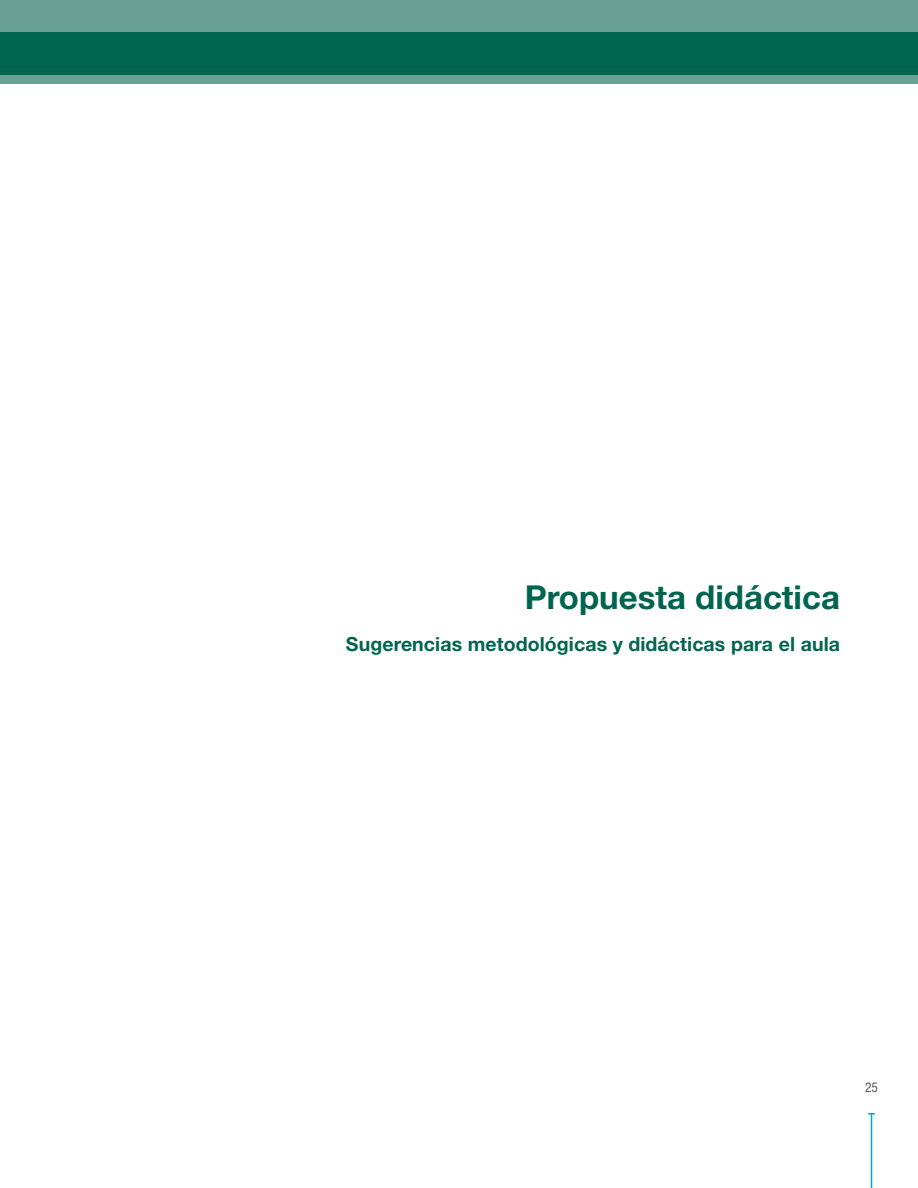
<style>
.page{position:relative;width:918px;height:1188px;background:#fff}
.page>*{position:absolute;margin:0;border:0;box-sizing:border-box;transform-origin:0 0}
.t1{font:700 33px "Helvetica Neue LT Std";color:#00654f}
.t2{font:700 19.5px "Helvetica Neue LT Std";letter-spacing:.005em;color:#00654f}
.t3{font:condensed 13.5px "Helvetica Neue LT Std";color:#58595b}
</style>
<div class="page">
<hr style="left:871px;top:1114px;width:1px;height:74px;background:#00a6d3">
<div style="left:0;top:0;width:918px;height:84px;background:#68a093"></div>
<div style="left:0;top:33px;width:918px;height:42px;background:#00654f"></div>
<h1 class="t1" style="left:525px;top:577px;width:317px">Propuesta didáctica</h1>
<p class="t2" style="left:346px;top:632px;width:496px">Sugerencias metodológicas y didácticas para el aula</p>
<p class="t3" style="left:865px;top:1079px;width:14px">25</p>
</div>
